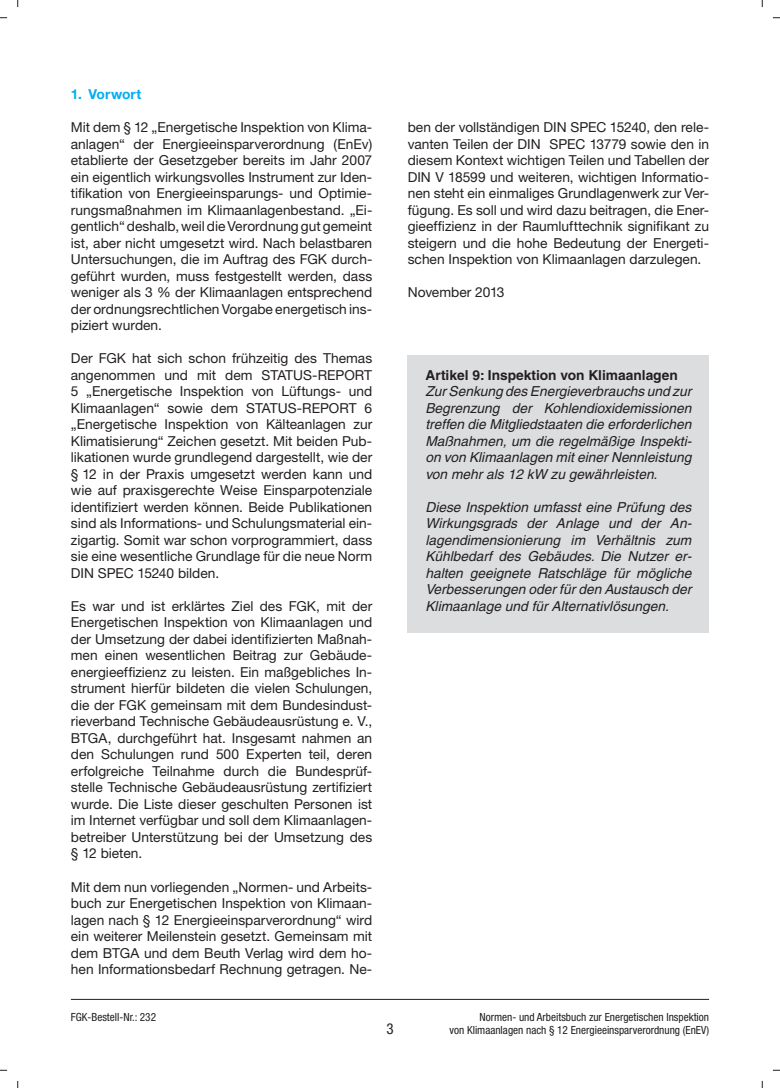
<style>
.page{position:relative;width:780px;height:1088px;background:#fff}
.page>*{position:absolute;margin:0;border:0;box-sizing:border-box;transform-origin:0 0}
.t1{font:condensed 15px "Helvetica Neue";color:#231f20}
.t2{font:13.75px/16.5px "Helvetica Neue";color:#231f20;text-align:justify}
.t3{font:italic 13.75px/16.5px "Helvetica";color:#231f20;text-align:justify}
.t4{font:700 13.75px "Helvetica";color:#231f20}
.t5{font:700 13.75px "Helvetica Neue";letter-spacing:.01em;color:#00aeef}
.t6{font:condensed 11.25px/13.5px "Helvetica Neue";color:#231f20;text-align:right}
</style>
<div class="page">
<hr style="left:71px;top:999px;width:638px;height:1px;background:#231f20">
<div style="left:407px;top:355px;width:302px;height:277px;background:#dcdddf"></div>
<svg style="left:0;top:17px;width:7px;height:2px"></svg>
<svg style="left:772px;top:17px;width:8px;height:2px"></svg>
<svg style="left:0;top:1069px;width:7px;height:2px"></svg>
<svg style="left:772px;top:1069px;width:8px;height:2px"></svg>
<svg style="left:17px;top:0;width:2px;height:7px"></svg>
<svg style="left:17px;top:1081px;width:2px;height:7px"></svg>
<svg style="left:761px;top:0;width:2px;height:7px"></svg>
<svg style="left:761px;top:1081px;width:2px;height:7px"></svg>
<p class="t5" style="left:71px;top:90px;width:72px">1. Vorwort</p>
<p class="t2" style="left:71px;top:121px;width:303px">Mit dem § 12 „Energetische Inspektion von Klima&shy;anlagen“ der Energieeinsparverordnung (EnEv) etablierte der Gesetzgeber bereits im Jahr 2007 ein eigentlich wirkungsvolles Instrument zur Iden&shy;tifikation von Energieeinsparungs- und Optimie&shy;rungsmaßnahmen im Klimaanlagenbestand. „Ei&shy;gentlich“ deshalb, weil die Verordnung gut gemeint ist, aber nicht umgesetzt wird. Nach belastbaren Untersuchungen, die im Auftrag des FGK durch&shy;geführt wurden, muss festgestellt werden, dass weniger als 3 % der Klimaanlagen entsprechend der ordnungsrechtlichen Vorgabe energetisch ins&shy;piziert wurden.</p>
<p class="t2" style="left:71px;top:352px;width:303px">Der FGK hat sich schon frühzeitig des Themas angenommen und mit dem STATUS-REPORT 5 „Energetische Inspektion von Lüftungs- und Klimaanlagen“ sowie dem STATUS-REPORT 6 „Energetische Inspektion von Kälteanlagen zur Klimatisierung“ Zeichen gesetzt. Mit beiden Pub&shy;likationen wurde grundlegend dargestellt, wie der § 12 in der Praxis umgesetzt werden kann und wie auf praxisgerechte Weise Einsparpotenziale identifiziert werden können. Beide Publikationen sind als Informations- und Schulungsmaterial ein&shy;zigartig. Somit war schon vorprogrammiert, dass sie eine wesentliche Grundlage für die neue Norm DIN SPEC 15240 bilden.</p>
<p class="t2" style="left:71px;top:599px;width:303px">Es war und ist erklärtes Ziel des FGK, mit der Energetischen Inspektion von Klimaanlagen und der Umsetzung der dabei identifizierten Maßnah&shy;men einen wesentlichen Beitrag zur Gebäude&shy;energieeffizienz zu leisten. Ein maßgebliches In&shy;strument hierfür bildeten die vielen Schulungen, die der FGK gemeinsam mit dem Bundesindust&shy;rieverband Technische Gebäudeausrüstung e. V., BTGA, durchgeführt hat. Insgesamt nahmen an den Schulungen rund 500 Experten teil, deren erfolgreiche Teilnahme durch die Bundesprüf&shy;stelle Technische Gebäudeausrüstung zertifiziert wurde. Die Liste dieser geschulten Personen ist im Internet verfügbar und soll dem Klimaanlagen&shy;betreiber Unterstützung bei der Umsetzung des § 12 bieten.</p>
<p class="t2" style="left:71px;top:880px;width:303px">Mit dem nun vorliegenden „Normen- und Arbeits&shy;buch zur Energetischen Inspektion von Klimaan&shy;lagen nach § 12 Energieeinsparverordnung“ wird ein weiterer Meilenstein gesetzt. Gemeinsam mit dem BTGA und dem Beuth Verlag wird dem ho&shy;hen Informationsbedarf Rechnung getragen. Ne-</p>
<p class="t6" style="left:71px;top:1011px;width:87px">FGK-Bestell-Nr.: 232</p>
<p class="t2" style="left:407px;top:120px;width:303px">ben der vollständigen DIN SPEC 15240, den rele&shy;vanten Teilen der DIN SPEC 13779 sowie den in diesem Kontext wichtigen Teilen und Tabellen der DIN V 18599 und weiteren, wichtigen Informatio&shy;nen steht ein einmaliges Grundlagenwerk zur Ver&shy;fügung. Es soll und wird dazu beitragen, die Ener&shy;gieeffizienz in der Raumlufttechnik signifikant zu steigern und die hohe Bedeutung der Energeti&shy;schen Inspektion von Klimaanlagen darzulegen.</p>
<p class="t2" style="left:407px;top:285px;width:98px">November 2013</p>
<p class="t4" style="left:425px;top:370px;width:254px">Artikel 9: Inspektion von Klimaanlagen</p>
<p class="t3" style="left:425px;top:384px;width:267px">Zur Senkung des Energieverbrauchs und zur Begrenzung der Kohlendioxidemissionen treffen die Mitgliedstaaten die erforderlichen Maßnahmen, um die regelmäßige Inspekti&shy;on von Klimaanlagen mit einer Nennleistung von mehr als 12 kW zu gewährleisten.</p>
<p class="t3" style="left:425px;top:500px;width:267px">Diese Inspektion umfasst eine Prüfung des Wirkungsgrads der Anlage und der An&shy;lagendimensionierung im Verhältnis zum Kühlbedarf des Gebäudes. Die Nutzer er&shy;halten geeignete Ratschläge für mögliche Verbesserungen oder für den Austausch der Klimaanlage und für Alternativlösungen.</p>
<p class="t1" style="left:386px;top:1023px;width:9px">3</p>
<p class="t6" style="left:449px;top:1011px;width:261px">Normen- und Arbeitsbuch zur Energetischen Inspektion<br>von Klimaanlagen nach § 12 Energieeinsparverordnung (EnEV)</p>
</div>
